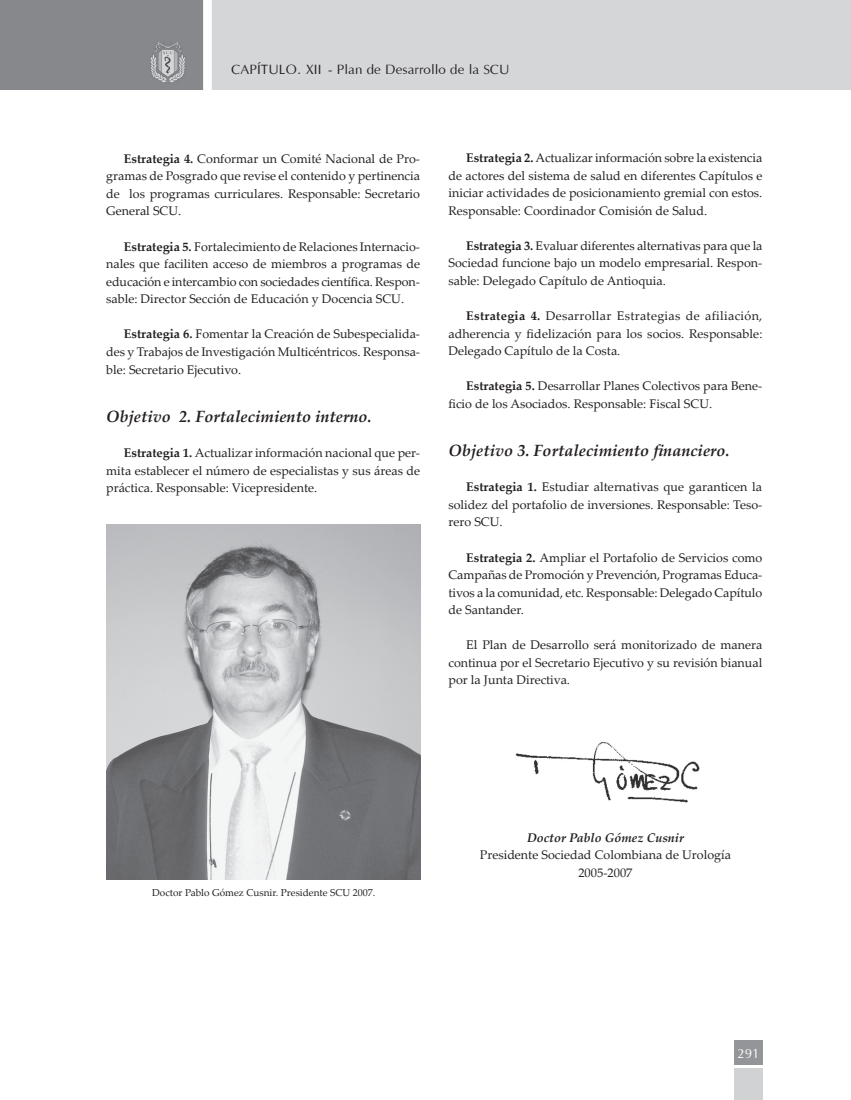
<style>
.page{position:relative;width:851px;height:1100px;background:#fff}
.page>*{position:absolute;margin:0;border:0;box-sizing:border-box;transform-origin:0 0}
.t1{font:italic 700 16.25px "Palatino Linotype";color:#231f20}
.t2{font:13.75px "Optane";color:#231f20}
.t3{font:13.75px "Optane";color:#fff}
.t4{font:12.5px/17.5px "Palatino Linotype";color:#231f20;text-align:justify}
.t5{font:italic 700 12.5px "Palatino Linotype";color:#231f20}
.t6{font:10px "Palatino Linotype";color:#231f20}
.s1{font-weight:700}
</style>
<div class="page">
<div style="left:734px;top:1039px;width:28px;height:25px;background:#939598"></div>
<div style="left:734px;top:1067px;width:28px;height:32px;background:#d1d2d4"></div>
<img style="left:0;top:0;width:850px;height:90px">
<img style="left:106px;top:525px;width:314px;height:354px">
<img style="left:515px;top:742px;width:185px;height:61px">
<p class="t2" style="left:231px;top:62px;width:280px">CAPÍTULO. XII - Plan de Desarrollo de la SCU</p>
<p class="t4" style="left:106px;top:149px;width:315px;text-indent:18px"><span class="s1">Estrategia 4.</span> Conformar un Comité Nacional de Pro&shy;gramas de Posgrado que revise el contenido y pertinencia de los programas curriculares. Responsable: Secretario General SCU.</p>
<p class="t4" style="left:106px;top:237px;width:315px;text-indent:18px"><span class="s1">Estrategia 5.</span> Fortalecimiento de Relaciones Internacio&shy;nales que faciliten acceso de miembros a programas de educación e intercambio con sociedades científica. Respon&shy;sable: Director Sección de Educación y Docencia SCU.</p>
<p class="t4" style="left:106px;top:324px;width:315px;text-indent:18px"><span class="s1">Estrategia 6.</span> Fomentar la Creación de Subespecialida&shy;des y Trabajos de Investigación Multicéntricos. Responsa&shy;ble: Secretario Ejecutivo.</p>
<h1 class="t1" style="left:106px;top:405px;width:267px">Objetivo 2. Fortalecimiento interno.</h1>
<p class="t4" style="left:106px;top:444px;width:315px;text-indent:18px"><span class="s1">Estrategia 1.</span> Actualizar información nacional que per&shy;mita establecer el número de especialistas y sus áreas de práctica. Responsable: Vicepresidente.</p>
<p class="t4" style="left:448px;top:148px;width:315px;text-indent:18px"><span class="s1">Estrategia 2.</span> Actualizar información sobre la existencia de actores del sistema de salud en diferentes Capítulos e iniciar actividades de posicionamiento gremial con estos.<br>Responsable: Coordinador Comisión de Salud.</p>
<p class="t4" style="left:448px;top:236px;width:315px;text-indent:18px"><span class="s1">Estrategia 3.</span> Evaluar diferentes alternativas para que la Sociedad funcione bajo un modelo empresarial. Respon&shy;sable: Delegado Capítulo de Antioquia.</p>
<p class="t4" style="left:448px;top:306px;width:315px;text-indent:18px"><span class="s1">Estrategia 4.</span> Desarrollar Estrategias de afiliación, adherencia y fidelización para los socios. Responsable:<br>Delegado Capítulo de la Costa.</p>
<p class="t4" style="left:448px;top:377px;width:315px;text-indent:18px"><span class="s1">Estrategia 5.</span> Desarrollar Planes Colectivos para Bene&shy;ficio de los Asociados. Responsable: Fiscal SCU.</p>
<h1 class="t1" style="left:448px;top:439px;width:282px">Objetivo 3. Fortalecimiento financiero.</h1>
<p class="t4" style="left:448px;top:478px;width:315px;text-indent:18px"><span class="s1">Estrategia 1.</span> Estudiar alternativas que garanticen la solidez del portafolio de inversiones. Responsable: Teso&shy;rero SCU.</p>
<p class="t4" style="left:448px;top:548px;width:315px;text-indent:18px"><span class="s1">Estrategia 2.</span> Ampliar el Portafolio de Servicios como Campañas de Promoción y Prevención, Programas Educa&shy;tivos a la comunidad, etc. Responsable: Delegado Capítulo de Santander.</p>
<p class="t4" style="left:448px;top:636px;width:315px;text-indent:18px">El Plan de Desarrollo será monitorizado de manera continua por el Secretario Ejecutivo y su revisión bianual por la Junta Directiva.</p>
<p class="t6" style="left:152px;top:885px;width:224px">Doctor Pablo Gómez Cusnir. Presidente SCU 2007.</p>
<p class="t5" style="left:527px;top:828px;width:158px">Doctor Pablo Gómez Cusnir</p>
<p class="t4" style="left:479px;top:845px;width:252px;text-align:center">Presidente Sociedad Colombiana de Urología<br>2005-2007</p>
<p class="t3" style="left:737px;top:1045px;width:24px">291</p>
</div>
